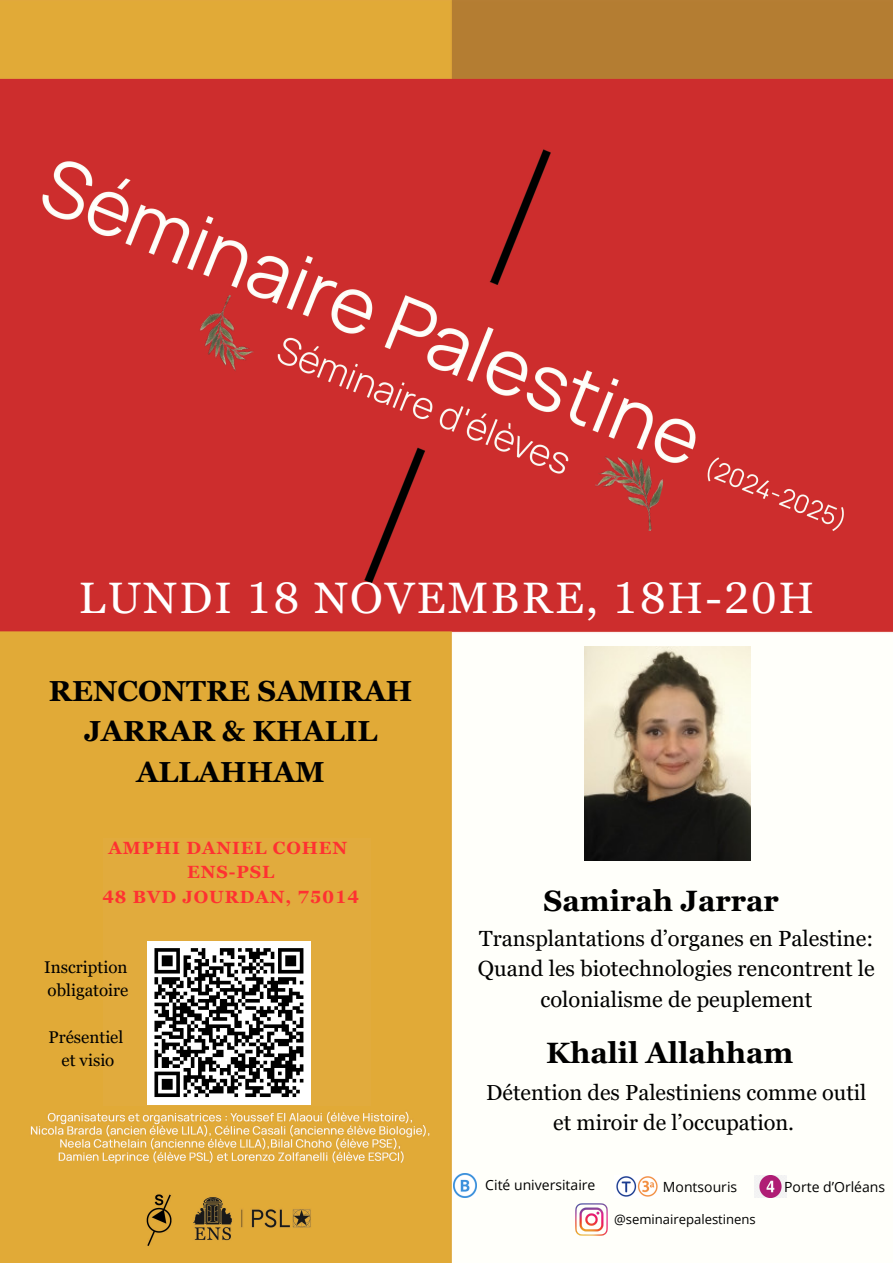
<style>
.page{position:relative;width:893px;height:1263px;background:#fff}
.page>*{position:absolute;margin:0;border:0;box-sizing:border-box;transform-origin:0 0}
.t1{font:44.03px "Georgia Pro";letter-spacing:.055em;color:#fff}
.t2{font:700 29.4px "Georgia Pro";color:#000}
.t3{font:700 29.03px/40.5px "Georgia Pro";color:#000;text-align:center}
.t4{font:21.9px/30.4px "Georgia Pro";color:#000;text-align:center}
.t5{font:21.75px/30.4px "Georgia Pro";color:#000;text-align:center}
.t6{font:700 17.62px/24.2px "Georgia Pro";letter-spacing:.055em;color:#ff3131;text-align:center}
.t7{font:16.95px/23.3px "Georgia Pro";color:#000}
.t8{font:14.02px "Open Sans";color:#000}
.t9{font:13.05px "Open Sans";color:#000}
</style>
<div class="page">
<img style="left:0;top:0;width:893px;height:1263px">
<div style="left:103px;top:838px;width:268px;height:268px;background:#e1ab3d"></div>
<img style="left:585px;top:647px;width:166px;height:214px">
<img style="left:453px;top:1174px;width:24px;height:23px">
<img style="left:615px;top:1175px;width:44px;height:22px">
<img style="left:754px;top:1175px;width:32px;height:22px">
<img style="left:570px;top:1198px;width:42px;height:43px">
<div style="left:147px;top:941px;width:164px;height:163px;background:#fff"></div>
<svg style="left:154px;top:948px;width:150px;height:150px"></svg>
<img style="left:190px;top:294px;width:82px;height:82px">
<img style="left:587px;top:449px;width:81px;height:82px">
<h3 class="t1" style="left:79px;top:572px;width:737px">LUNDI 18 NOVEMBRE, 18H-20H</h3>
<h3 class="t3" style="left:49px;top:670px;width:365px">RENCONTRE SAMIRAH<br>JARRAR &amp; KHALIL<br>ALLAHHAM</h3>
<h4 class="t6" style="left:102px;top:836px;width:258px">AMPHI DANIEL COHEN<br>ENS-PSL<br>48 BVD JOURDAN, 75014</h4>
<p class="t7" style="left:44px;top:955px;width:85px">Inscription obligatoire</p>
<p class="t7" style="left:48px;top:1025px;width:76px;text-align:center">Présentiel et visio</p>
<p class="t2" style="left:543px;top:884px;width:237px">Samirah Jarrar</p>
<p class="t4" style="left:478px;top:923px;width:398px">Transplantations d’organes en Palestine:<br>Quand les biotechnologies rencontrent le colonialisme de peuplement</p>
<p class="t2" style="left:546px;top:1035px;width:249px">Khalil Allahham</p>
<p class="t5" style="left:486px;top:1077px;width:382px">Détention des Palestiniens comme outil et miroir de l’occupation.</p>
<h5 class="t8" style="left:485px;top:1175px;width:112px">Cité universitaire</h5>
<p class="t8" style="left:663px;top:1176px;width:76px">Montsouris</p>
<h6 class="t8" style="left:784px;top:1176px;width:103px">Porte d’Orléans</h6>
<p class="t9" style="left:614px;top:1210px;width:143px">@seminairepalestinens</p>
</div>
